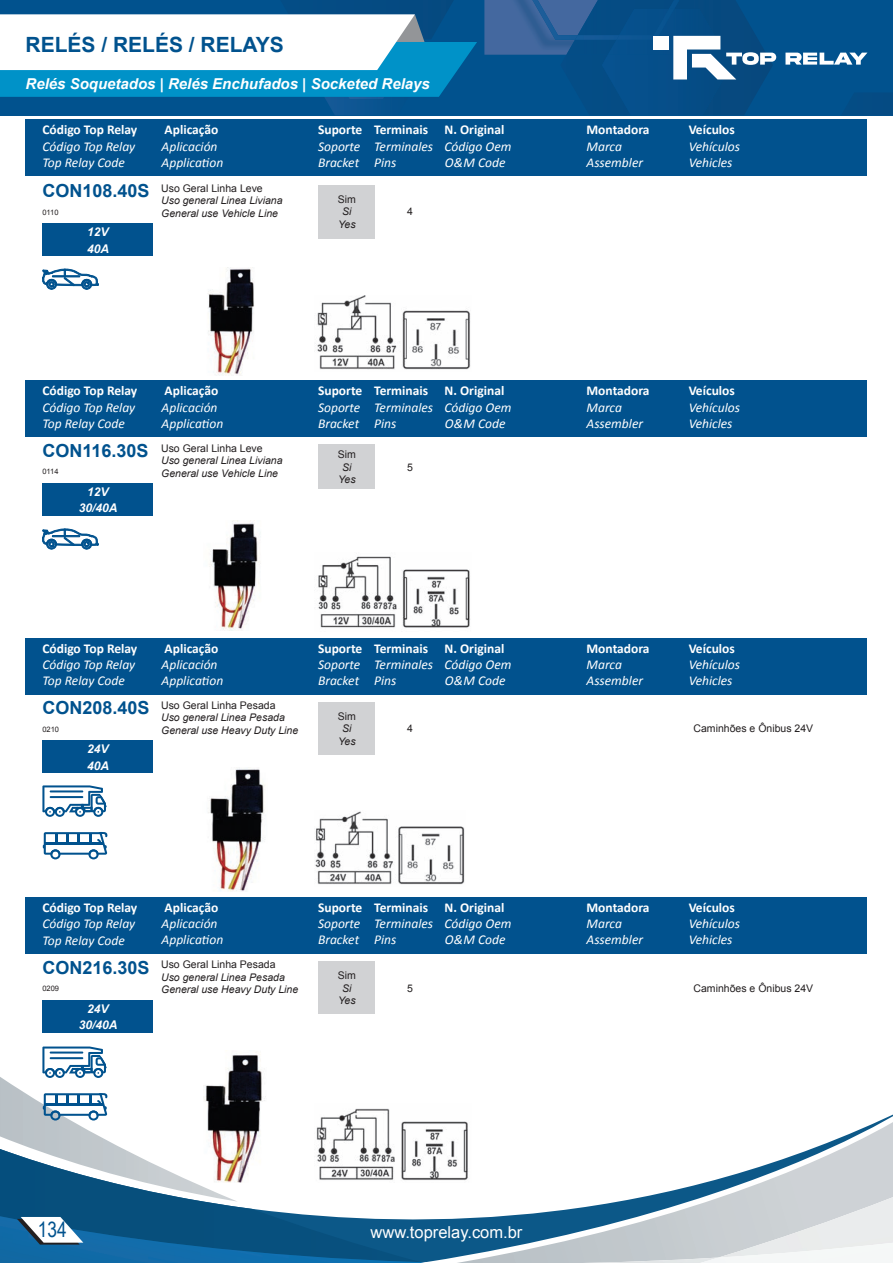
<style>
.page{position:relative;width:893px;height:1263px;background:#fff}
.page>*{position:absolute;margin:0;border:0;box-sizing:border-box;transform-origin:0 0}
.t1{font:21.15px "Arial Narrow";color:#01528e}
.t2{font:700 21px "Arial";color:#01528e}
.t3{font:700 18px "Arial";color:#01528e}
.t4{font:16.5px "Arial";color:#fff}
.t5{font:italic 700 15px "Arial";color:#fff}
.t6{font:italic 13.5px/16.2px "Calibri";color:#fff}
.t7{font:700 13.5px "Calibri";color:#fff}
.t8{font:italic 700 12px/16.5px "Arial";color:#fff;text-align:center}
.t9{font:italic 10.5px/12.6px "Arial";color:#231f20}
.t10{font:10.5px "Arial";color:#231f20}
.t11{font:7.5px "Arial";color:#231f20}
</style>
<div class="page">
<svg style="left:423px;top:1114px;width:470px;height:148px"></svg>
<svg style="left:456px;top:1122px;width:437px;height:141px"></svg>
<img style="left:582px;top:1257px;width:118px;height:6px">
<img style="left:718px;top:1197px;width:175px;height:46px">
<img style="left:700px;top:1243px;width:193px;height:20px">
<svg style="left:0;top:1182px;width:322px;height:34px"></svg>
<img style="left:0;top:1216px;width:423px;height:47px">
<svg style="left:17px;top:1217px;width:66px;height:27px"></svg>
<div style="left:0;top:0;width:893px;height:115px;background:#01528e"></div>
<svg style="left:883px;top:93px;width:10px;height:22px"></svg>
<img style="left:484px;top:0;width:76px;height:55px">
<img style="left:532px;top:0;width:28px;height:40px">
<img style="left:325px;top:97px;width:40px;height:18px">
<img style="left:333px;top:97px;width:51px;height:2px">
<svg style="left:0;top:0;width:477px;height:97px"></svg>
<div style="left:26px;top:119px;width:841px;height:57px;background:#01528e"></div>
<svg style="left:785px;top:53px;width:82px;height:12px"></svg>
<svg style="left:560px;top:0;width:216px;height:115px"></svg>
<div style="left:42px;top:484px;width:111px;height:32px;background:#01528e"></div>
<div style="left:42px;top:741px;width:111px;height:32px;background:#01528e"></div>
<div style="left:42px;top:1000px;width:111px;height:32px;background:#01528e"></div>
<div style="left:42px;top:224px;width:111px;height:32px;background:#01528e"></div>
<svg style="left:0;top:86px;width:126px;height:581px"></svg>
<svg style="left:43px;top:269px;width:55px;height:21px"></svg>
<div style="left:26px;top:381px;width:841px;height:56px;background:#01528e"></div>
<div style="left:26px;top:638px;width:841px;height:56px;background:#01528e"></div>
<div style="left:26px;top:897px;width:841px;height:57px;background:#01528e"></div>
<div style="left:318px;top:445px;width:57px;height:44px;background:#d1d2d4"></div>
<div style="left:318px;top:702px;width:57px;height:53px;background:#d1d2d4"></div>
<div style="left:318px;top:961px;width:57px;height:53px;background:#d1d2d4"></div>
<div style="left:319px;top:185px;width:56px;height:53px;background:#d1d2d4"></div>
<img style="left:208px;top:267px;width:46px;height:108px">
<img style="left:317px;top:296px;width:154px;height:74px">
<img style="left:318px;top:556px;width:152px;height:72px">
<img style="left:210px;top:521px;width:50px;height:109px">
<img style="left:316px;top:1108px;width:156px;height:74px">
<img style="left:238px;top:1051px;width:28px;height:131px">
<img style="left:315px;top:811px;width:150px;height:74px">
<img style="left:208px;top:769px;width:57px;height:123px">
<svg style="left:42px;top:785px;width:65px;height:32px"></svg>
<hr style="left:50px;top:790px;width:33px;height:2px;background:#01528e">
<hr style="left:50px;top:796px;width:33px;height:2px;background:#01528e">
<svg style="left:0;top:1046px;width:238px;height:155px"></svg>
<svg style="left:43px;top:832px;width:65px;height:27px"></svg>
<h2 class="t2" style="left:26px;top:31px;width:260px">RELÉS / RELÉS / RELAYS</h2>
<p class="t5" style="left:26px;top:74px;width:406px">Relés Soquetados | Relés Enchufados | Socketed Relays</p>
<p class="t7" style="left:42px;top:121px;width:96px">Código Top Relay</p>
<p class="t6" style="left:42px;top:137px;width:94px">Código Top Relay<br>Top Relay Code</p>
<h3 class="t3" style="left:42px;top:179px;width:109px">CON108.40S</h3>
<p class="t11" style="left:42px;top:207px;width:18px">0110</p>
<p class="t8" style="left:87px;top:224px;width:24px;text-align:left">12V<br>40A</p>
<p class="t7" style="left:165px;top:121px;width:55px">Aplicação</p>
<p class="t6" style="left:162px;top:137px;width:63px">Aplicación<br>Application</p>
<p class="t10" style="left:161px;top:181px;width:103px">Uso Geral Linha Leve</p>
<p class="t9" style="left:161px;top:195px;width:123px">Uso general Linea Liviana<br>General use Vehicle Line</p>
<p class="t7" style="left:318px;top:121px;width:46px">Suporte</p>
<p class="t6" style="left:318px;top:137px;width:44px">Soporte<br>Bracket</p>
<p class="t7" style="left:374px;top:121px;width:56px">Terminais</p>
<p class="t6" style="left:374px;top:137px;width:60px">Terminales<br>Pins</p>
<p class="t10" style="left:338px;top:192px;width:20px">Sim</p>
<p class="t9" style="left:338px;top:206px;width:19px;text-align:center">Si<br>Yes</p>
<p class="t10" style="left:407px;top:205px;width:7px">4</p>
<p class="t7" style="left:445px;top:121px;width:61px">N. Original</p>
<p class="t6" style="left:445px;top:137px;width:68px">Código Oem<br>O&amp;M Code</p>
<p class="t7" style="left:42px;top:382px;width:96px">Código Top Relay</p>
<p class="t6" style="left:42px;top:399px;width:94px">Código Top Relay<br>Top Relay Code</p>
<h3 class="t3" style="left:42px;top:439px;width:108px">CON116.30S</h3>
<p class="t11" style="left:42px;top:467px;width:18px">0114</p>
<p class="t8" style="left:79px;top:484px;width:40px">12V<br>30/40A</p>
<p class="t7" style="left:165px;top:382px;width:55px">Aplicação</p>
<p class="t6" style="left:162px;top:398px;width:63px">Aplicación<br>Application</p>
<p class="t10" style="left:161px;top:441px;width:103px">Uso Geral Linha Leve</p>
<p class="t9" style="left:161px;top:454px;width:123px">Uso general Linea Liviana<br>General use Vehicle Line</p>
<p class="t7" style="left:318px;top:382px;width:46px">Suporte</p>
<p class="t6" style="left:318px;top:398px;width:44px">Soporte<br>Bracket</p>
<p class="t7" style="left:374px;top:382px;width:56px">Terminais</p>
<p class="t6" style="left:374px;top:398px;width:60px">Terminales<br>Pins</p>
<p class="t10" style="left:338px;top:448px;width:20px">Sim</p>
<p class="t9" style="left:338px;top:461px;width:19px;text-align:center">Si<br>Yes</p>
<p class="t10" style="left:407px;top:460px;width:7px">5</p>
<p class="t7" style="left:445px;top:382px;width:61px">N. Original</p>
<p class="t6" style="left:445px;top:398px;width:68px">Código Oem<br>O&amp;M Code</p>
<p class="t7" style="left:42px;top:640px;width:96px">Código Top Relay</p>
<p class="t6" style="left:42px;top:656px;width:94px">Código Top Relay<br>Top Relay Code</p>
<p class="t7" style="left:165px;top:639px;width:55px">Aplicação</p>
<p class="t6" style="left:162px;top:656px;width:63px">Aplicación<br>Application</p>
<p class="t7" style="left:318px;top:639px;width:46px">Suporte</p>
<p class="t6" style="left:318px;top:656px;width:44px">Soporte<br>Bracket</p>
<p class="t7" style="left:374px;top:639px;width:56px">Terminais</p>
<p class="t6" style="left:374px;top:656px;width:60px">Terminales<br>Pins</p>
<p class="t7" style="left:445px;top:639px;width:61px">N. Original</p>
<p class="t6" style="left:445px;top:656px;width:68px">Código Oem<br>O&amp;M Code</p>
<p class="t7" style="left:586px;top:121px;width:65px">Montadora</p>
<p class="t6" style="left:586px;top:137px;width:58px">Marca<br>Assembler</p>
<p class="t7" style="left:689px;top:121px;width:48px">Veículos</p>
<p class="t6" style="left:689px;top:137px;width:53px">Vehículos<br>Vehicles</p>
<p class="t7" style="left:586px;top:382px;width:65px">Montadora</p>
<p class="t6" style="left:586px;top:398px;width:58px">Marca<br>Assembler</p>
<p class="t7" style="left:689px;top:382px;width:48px">Veículos</p>
<p class="t6" style="left:689px;top:398px;width:53px">Vehículos<br>Vehicles</p>
<p class="t7" style="left:586px;top:639px;width:65px">Montadora</p>
<p class="t6" style="left:586px;top:656px;width:58px">Marca<br>Assembler</p>
<p class="t7" style="left:689px;top:639px;width:48px">Veículos</p>
<p class="t6" style="left:689px;top:656px;width:53px">Vehículos<br>Vehicles</p>
<h3 class="t3" style="left:42px;top:696px;width:109px">CON208.40S</h3>
<p class="t11" style="left:42px;top:724px;width:18px">0210</p>
<p class="t8" style="left:87px;top:741px;width:24px;text-align:left">24V<br>40A</p>
<p class="t10" style="left:161px;top:698px;width:116px">Uso Geral Linha Pesada</p>
<p class="t9" style="left:161px;top:712px;width:139px">Uso general Linea Pesada<br>General use Heavy Duty Line</p>
<p class="t10" style="left:338px;top:709px;width:20px">Sim</p>
<p class="t9" style="left:338px;top:722px;width:19px;text-align:center">Si<br>Yes</p>
<p class="t10" style="left:407px;top:722px;width:7px">4</p>
<p class="t10" style="left:693px;top:722px;width:121px">Caminhões e Ônibus 24V</p>
<p class="t7" style="left:42px;top:899px;width:96px">Código Top Relay</p>
<p class="t6" style="left:42px;top:915px;width:94px">Código Top Relay<br>Top Relay Code</p>
<h3 class="t3" style="left:42px;top:955px;width:109px">CON216.30S</h3>
<p class="t11" style="left:42px;top:983px;width:18px">0209</p>
<p class="t8" style="left:79px;top:1001px;width:40px">24V<br>30/40A</p>
<p class="t7" style="left:165px;top:899px;width:55px">Aplicação</p>
<p class="t6" style="left:162px;top:915px;width:63px">Aplicación<br>Application</p>
<p class="t10" style="left:161px;top:958px;width:116px">Uso Geral Linha Pesada</p>
<p class="t9" style="left:161px;top:971px;width:139px">Uso general Linea Pesada<br>General use Heavy Duty Line</p>
<p class="t7" style="left:318px;top:899px;width:46px">Suporte</p>
<p class="t6" style="left:318px;top:915px;width:44px">Soporte<br>Bracket</p>
<p class="t7" style="left:374px;top:899px;width:56px">Terminais</p>
<p class="t6" style="left:374px;top:915px;width:60px">Terminales<br>Pins</p>
<p class="t7" style="left:445px;top:899px;width:61px">N. Original</p>
<p class="t6" style="left:445px;top:915px;width:68px">Código Oem<br>O&amp;M Code</p>
<p class="t7" style="left:586px;top:899px;width:65px">Montadora</p>
<p class="t6" style="left:586px;top:915px;width:58px">Marca<br>Assembler</p>
<p class="t7" style="left:689px;top:899px;width:48px">Veículos</p>
<p class="t6" style="left:689px;top:915px;width:53px">Vehículos<br>Vehicles</p>
<p class="t10" style="left:338px;top:968px;width:20px">Sim</p>
<p class="t9" style="left:338px;top:982px;width:19px;text-align:center">Si<br>Yes</p>
<p class="t10" style="left:407px;top:981px;width:7px">5</p>
<p class="t10" style="left:693px;top:981px;width:121px">Caminhões e Ônibus 24V</p>
<h1 class="t1" style="left:38px;top:1214px;width:30px">134</h1>
<p class="t4" style="left:371px;top:1221px;width:153px">www.toprelay.com.br</p>
</div>
